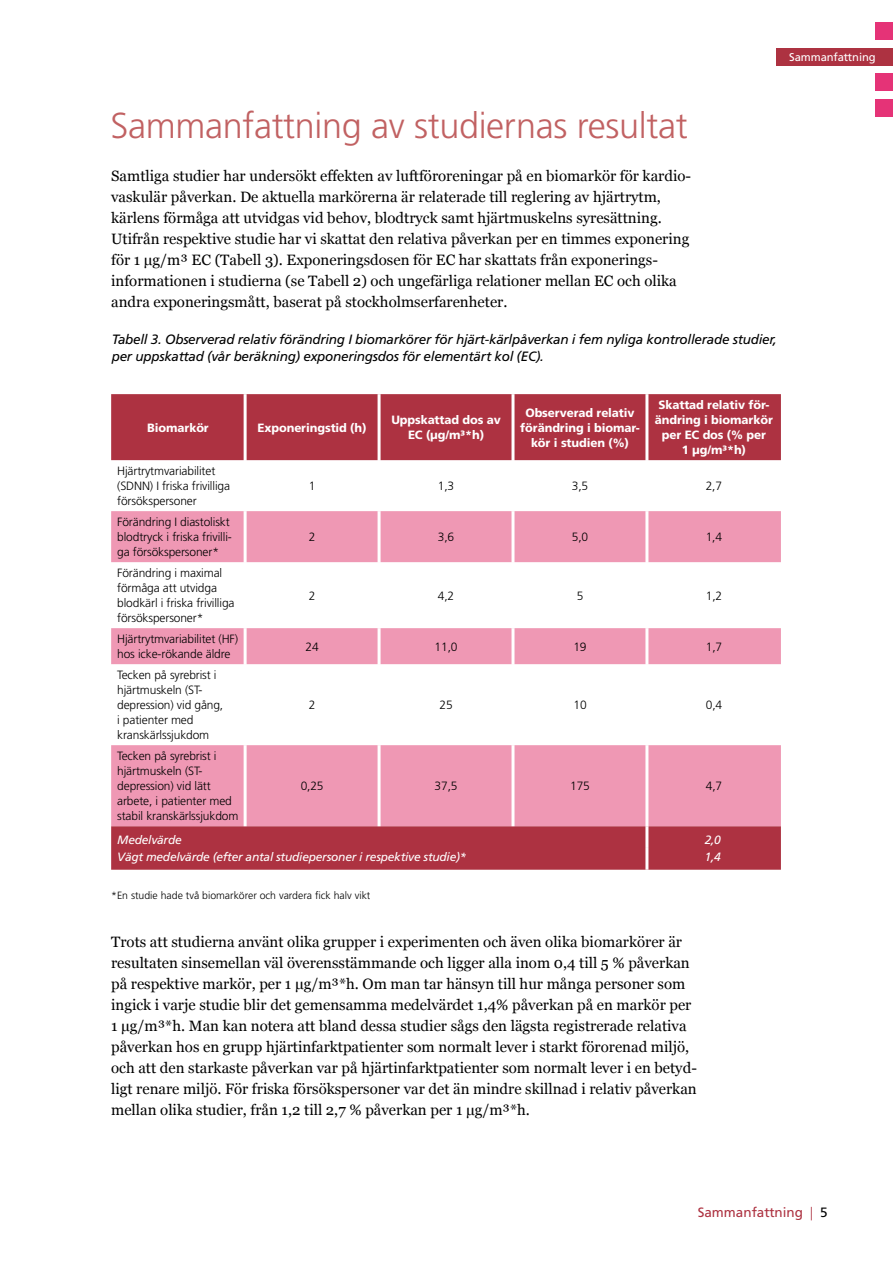
<style>
.page{position:relative;width:893px;height:1263px;background:#fff}
.page>*{position:absolute;margin:0;border:0;box-sizing:border-box;transform-origin:0 0}
.t1{font:300 36px "Frutiger SLLOTF";letter-spacing:-.01em;color:#c16162}
.t2{font:15px/21px "Georgia";color:#000}
.t3{font:italic 13.5px/16.5px "Frutiger SLLOTF";letter-spacing:-.02em;color:#000}
.t4{font:13.5px "Frutiger SLLOTF";color:#ad3241}
.t5{font:300 12px/15px "Frutiger SLLOTF";letter-spacing:-.01em;color:#000}
.t6{font:800 12px/15px "Frutiger SLLOTF";letter-spacing:-.01em;color:#fff;text-align:center}
.t7{font:italic 12px "Frutiger SLLOTF";letter-spacing:-.02em;color:#fff}
.t8{font:11.25px "Frutiger SLLOTF";letter-spacing:-.01em;color:#fff}
.t9{font:300 10.5px "Frutiger SLLOTF";color:#000}
.s1{font-family:"Minion Pro"}
.s2{color:#000}
</style>
<div class="page">
<div style="left:876px;top:23px;width:17px;height:17px;background:#e53377"></div>
<div style="left:876px;top:74px;width:17px;height:17px;background:#e53377"></div>
<div style="left:776px;top:48px;width:117px;height:17px;background:#ad3241"></div>
<div style="left:876px;top:99px;width:17px;height:17px;background:#e53377"></div>
<svg style="left:111px;top:394px;width:670px;height:476px;fill:#ad3241"></svg>
<svg style="left:111px;top:511px;width:670px;height:315px;fill:#ef98b4"></svg>
<hr style="left:244px;top:394px;width:3px;height:66px;background:#fff">
<hr style="left:378px;top:394px;width:3px;height:66px;background:#fff">
<hr style="left:511px;top:394px;width:3px;height:66px;background:#fff">
<hr style="left:645px;top:394px;width:3px;height:66px;background:#fff">
<hr style="left:244px;top:460px;width:3px;height:51px;background:#fff">
<hr style="left:378px;top:460px;width:3px;height:51px;background:#fff">
<hr style="left:511px;top:460px;width:3px;height:51px;background:#fff">
<hr style="left:645px;top:460px;width:3px;height:51px;background:#fff">
<hr style="left:244px;top:511px;width:3px;height:51px;background:#fff">
<hr style="left:378px;top:511px;width:3px;height:51px;background:#fff">
<hr style="left:511px;top:511px;width:3px;height:51px;background:#fff">
<hr style="left:645px;top:511px;width:3px;height:51px;background:#fff">
<hr style="left:244px;top:562px;width:3px;height:66px;background:#fff">
<hr style="left:378px;top:562px;width:3px;height:66px;background:#fff">
<hr style="left:511px;top:562px;width:3px;height:66px;background:#fff">
<hr style="left:645px;top:562px;width:3px;height:66px;background:#fff">
<hr style="left:244px;top:628px;width:3px;height:36px;background:#fff">
<hr style="left:378px;top:628px;width:3px;height:36px;background:#fff">
<hr style="left:511px;top:628px;width:3px;height:36px;background:#fff">
<hr style="left:645px;top:628px;width:3px;height:36px;background:#fff">
<hr style="left:244px;top:664px;width:3px;height:81px;background:#fff">
<hr style="left:378px;top:664px;width:3px;height:81px;background:#fff">
<hr style="left:511px;top:664px;width:3px;height:81px;background:#fff">
<hr style="left:645px;top:664px;width:3px;height:81px;background:#fff">
<hr style="left:244px;top:745px;width:3px;height:81px;background:#fff">
<hr style="left:378px;top:745px;width:3px;height:81px;background:#fff">
<hr style="left:511px;top:745px;width:3px;height:81px;background:#fff">
<hr style="left:645px;top:745px;width:3px;height:81px;background:#fff">
<hr style="left:645px;top:826px;width:3px;height:22px;background:#fff">
<hr style="left:645px;top:848px;width:3px;height:22px;background:#fff">
<p class="t8" style="left:789px;top:50px;width:88px">Sammanfattning</p>
<h1 class="t1" style="left:111px;top:105px;width:579px">Sammanfattning av studiernas resultat</h1>
<p class="t2" style="left:111px;top:165px;width:581px">Samtliga studier har undersökt effekten av luftföroreningar på en biomarkör för kardio&shy;vaskulär påverkan. De aktuella markörerna är relaterade till reglering av hjärtrytm, kärlens förmåga att utvidgas vid behov, blodtryck samt hjärtmuskelns syresättning.<br>Utifrån respektive studie har vi skattat den relativa påverkan per en timmes exponering för 1 µg/m³ EC (Tabell 3). Exponeringsdosen för EC har skattats från exponerings&shy;informationen i studierna (se Tabell 2) och ungefärliga relationer mellan EC och olika andra exponeringsmått, baserat på stockholmserfarenheter.</p>
<p class="t3" style="left:112px;top:331px;width:667px">Tabell 3. Observerad relativ förändring I biomarkörer för hjärt-kärlpåverkan i fem nyliga kontrollerade studier, per uppskattad (vår beräkning) exponeringsdos för elementärt kol (EC).</p>
<p class="t6" style="left:147px;top:420px;width:63px">Biomarkör</p>
<p class="t6" style="left:258px;top:420px;width:111px">Exponeringstid (h)</p>
<p class="t6" style="left:391px;top:412px;width:111px">Uppskattad dos av<br>EC (µg/m³*h)</p>
<p class="t6" style="left:520px;top:405px;width:121px">Observerad relativ förändring i biomar&shy;kör i studien (%)</p>
<p class="t6" style="left:655px;top:397px;width:120px">Skattad relativ för&shy;ändring i biomarkör per EC dos (% per<br>1 µg/m³*h)</p>
<p class="t5" style="left:117px;top:464px;width:114px">Hjärtrytmvariabilitet (SDNN) I friska frivilliga försökspersoner</p>
<p class="t5" style="left:309px;top:479px;width:8px">1</p>
<p class="t5" style="left:438px;top:479px;width:18px">1,3</p>
<p class="t5" style="left:572px;top:479px;width:18px">3,5</p>
<p class="t5" style="left:706px;top:479px;width:18px">2,7</p>
<p class="t5" style="left:117px;top:515px;width:116px">Förändring I diastoliskt blodtryck i friska frivilli&shy;ga försökspersoner*</p>
<p class="t5" style="left:117px;top:566px;width:119px">Förändring i maximal förmåga att utvidga blodkärl i friska frivilliga försökspersoner*</p>
<p class="t5" style="left:309px;top:530px;width:8px">2</p>
<p class="t5" style="left:438px;top:530px;width:18px">3,6</p>
<p class="t5" style="left:572px;top:530px;width:18px">5,0</p>
<p class="t5" style="left:706px;top:530px;width:18px">1,4</p>
<p class="t5" style="left:309px;top:588px;width:8px">2</p>
<p class="t5" style="left:438px;top:588px;width:18px">4,2</p>
<p class="t5" style="left:577px;top:588px;width:8px">5</p>
<p class="t5" style="left:706px;top:588px;width:18px">1,2</p>
<p class="t5" style="left:117px;top:632px;width:122px">Hjärtrytmvariabilitet (HF) hos icke-rökande äldre</p>
<p class="t5" style="left:306px;top:639px;width:15px">24</p>
<p class="t5" style="left:435px;top:639px;width:24px">11,0</p>
<p class="t5" style="left:573px;top:639px;width:15px">19</p>
<p class="t5" style="left:706px;top:639px;width:18px">1,7</p>
<p class="t5" style="left:117px;top:668px;width:108px">Tecken på syrebrist i hjärtmuskeln (ST&shy;depression) vid gång, i patienter med kranskärlssjukdom</p>
<p class="t5" style="left:309px;top:698px;width:8px">2</p>
<p class="t5" style="left:439px;top:698px;width:15px">25</p>
<p class="t5" style="left:573px;top:698px;width:15px">10</p>
<p class="t5" style="left:706px;top:698px;width:18px">0,4</p>
<p class="t5" style="left:117px;top:749px;width:123px">Tecken på syrebrist i hjärtmuskeln (ST&shy;depression) vid lätt arbete, i patienter med stabil kranskärlssjukdom</p>
<p class="t5" style="left:301px;top:779px;width:24px">0,25</p>
<p class="t5" style="left:435px;top:779px;width:24px">37,5</p>
<p class="t5" style="left:570px;top:779px;width:21px">175</p>
<p class="t5" style="left:706px;top:779px;width:18px">4,7</p>
<p class="t7" style="left:117px;top:832px;width:66px">Medelvärde</p>
<p class="t7" style="left:705px;top:832px;width:18px">2,0</p>
<p class="t7" style="left:117px;top:850px;width:351px">Vägt medelvärde (efter antal studiepersoner i respektive studie)*</p>
<p class="t7" style="left:705px;top:850px;width:18px">1,4</p>
<p class="t9" style="left:111px;top:889px;width:261px">*En studie hade två biomarkörer och vardera fick halv vikt</p>
<p class="t2" style="left:111px;top:930px;width:587px">Trots att studierna använt olika grupper i experimenten och även olika biomarkörer är resultaten sinsemellan väl överensstämmande och ligger alla inom 0,4 till 5 % påverkan på respektive markör, per 1 µg/m³*h. Om man tar hänsyn till hur många personer som ingick i varje studie blir det gemensamma medelvärdet 1,4% påverkan på en markör per 1 µg/m³*h. Man kan notera att bland dessa studier sågs den lägsta registrerade relativa påverkan hos en grupp hjärtinfarktpatienter som normalt lever i starkt förorenad miljö, och att den starkaste påverkan var på hjärtinfarktpatienter som normalt lever i en betyd&shy;ligt renare miljö. För friska försökspersoner var det än mindre skillnad i relativ påverkan mellan olika studier, från 1,2 till 2,7 % påverkan per 1 µg/m³*h.</p>
<p class="t4" style="left:698px;top:1204px;width:132px">Sammanfattning <span class="s1">|</span> <span class="s2">5</span></p>
</div>
